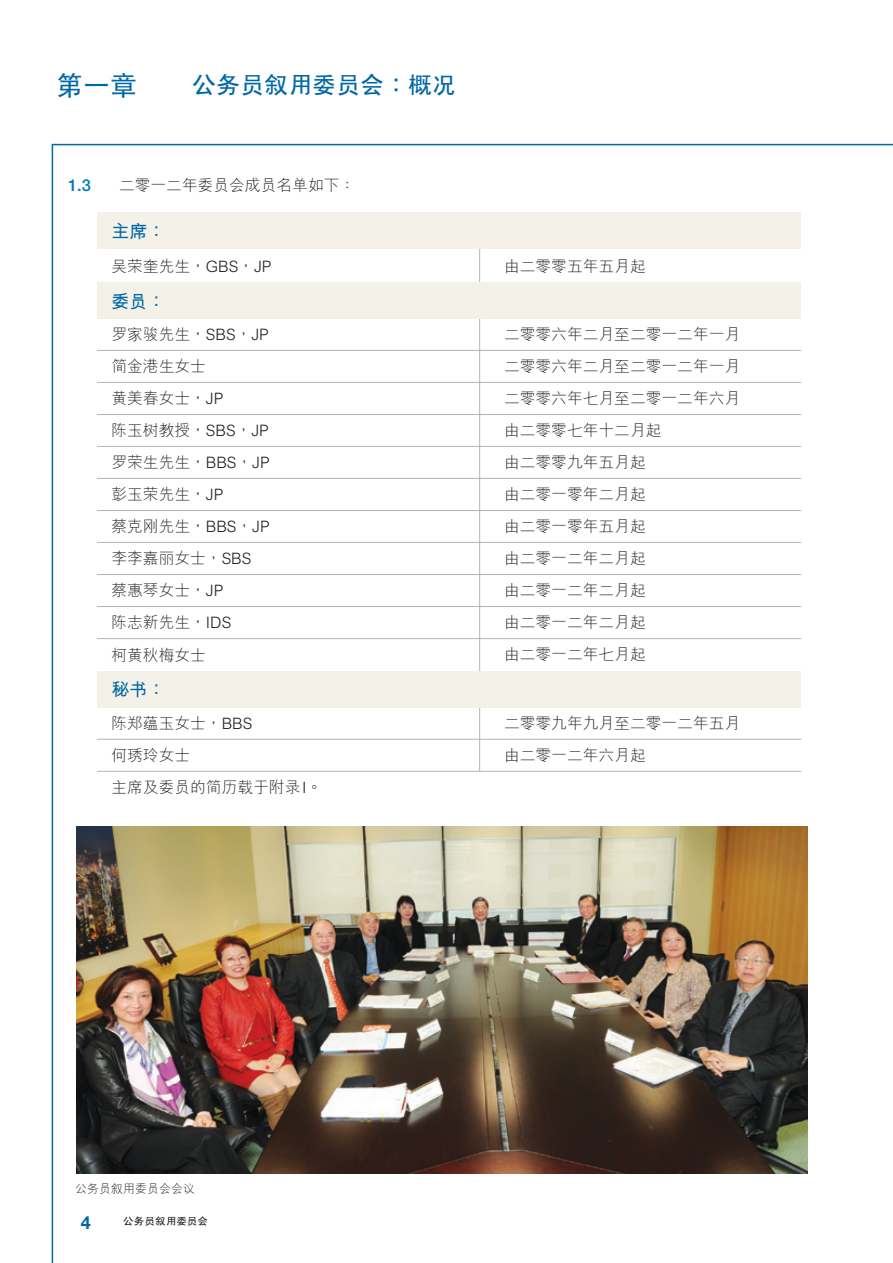
<style>
.page{position:relative;width:893px;height:1263px;background:#fff}
.page>*{position:absolute;margin:0;border:0;box-sizing:border-box;transform-origin:0 0}
.t1{font:700 27px "C Hei 2 HKS";color:#0068a6}
.t2{font:700 24px "C Hei 2 HKS";color:#0068a6}
.t3{font:700 18px "M Hei HKS";color:#0068a6}
.t4{font:700 18px "Helvetica Neue";color:#0068a6}
.t5{font:500 16.5px "Helvetica Neue";color:#007cb4}
.t6{font:300 15.75px/32px "M Hei HKS";color:#231f20}
.t7{font:300 12px "M Hei HKS";color:#231f20}
.t8{font:700 10.2px "C Hei 2 HKS";letter-spacing:.01em;color:#231f20}
</style>
<div class="page">
<img style="left:77px;top:826px;width:731px;height:348px">
<hr style="left:479px;top:246px;width:1px;height:525px;background:#b2b4b6">
<hr style="left:97px;top:350px;width:704px;height:1px;background:#b2b4b6">
<hr style="left:97px;top:638px;width:704px;height:1px;background:#b2b4b6">
<hr style="left:97px;top:771px;width:704px;height:1px;background:#b2b4b6">
<hr style="left:97px;top:382px;width:704px;height:1px;background:#b2b4b6">
<hr style="left:97px;top:414px;width:704px;height:1px;background:#b2b4b6">
<hr style="left:97px;top:446px;width:704px;height:1px;background:#b2b4b6">
<hr style="left:97px;top:478px;width:704px;height:1px;background:#b2b4b6">
<hr style="left:97px;top:510px;width:704px;height:1px;background:#b2b4b6">
<hr style="left:97px;top:542px;width:704px;height:1px;background:#b2b4b6">
<hr style="left:97px;top:574px;width:704px;height:1px;background:#b2b4b6">
<hr style="left:97px;top:606px;width:704px;height:1px;background:#b2b4b6">
<hr style="left:97px;top:739px;width:704px;height:1px;background:#b2b4b6">
<div style="left:97px;top:213px;width:703px;height:36px;background:#f3f1e8"></div>
<div style="left:97px;top:282px;width:703px;height:36px;background:#f3f1e8"></div>
<div style="left:97px;top:671px;width:703px;height:36px;background:#f3f1e8"></div>
<hr style="left:52px;top:144px;width:1px;height:1119px;background:#0068a6">
<hr style="left:52px;top:144px;width:841px;height:1px;background:#0068a6">
<h1 class="t1" style="left:56px;top:66px;width:82px">第一章</h1>
<h2 class="t2" style="left:192px;top:67px;width:265px">公務員敍用委員會：概況</h2>
<p class="t5" style="left:68px;top:176px;width:24px">1.3</p>
<p class="t6" style="left:119px;top:169px;width:238px">二零一二年委員會成員名單如下：</p>
<p class="t3" style="left:111px;top:218px;width:55px">主席：</p>
<p class="t6" style="left:111px;top:249px;width:162px">吳榮奎先生，GBS，JP</p>
<p class="t3" style="left:111px;top:288px;width:55px">委員：</p>
<p class="t6" style="left:111px;top:318px;width:160px">羅家駿先生，SBS，JP簡金港生女士<br>黃美春女士，JP<br>陳玉樹教授，SBS，JP羅榮生先生，BBS，JP彭玉榮先生，JP<br>蔡克剛先生，BBS，JP李李嘉麗女士，SBS蔡惠琴女士，JP<br>陳志新先生，IDS<br>柯黃秋梅女士</p>
<p class="t3" style="left:111px;top:676px;width:55px">秘書：</p>
<p class="t6" style="left:111px;top:707px;width:212px">陳鄭蘊玉女士，BBS<br>何琇玲女士<br>主席及委員的簡歷載於附錄I。</p>
<p class="t6" style="left:504px;top:249px;width:143px">由二零零五年五月起</p>
<p class="t6" style="left:504px;top:318px;width:238px">二零零六年二月至二零一二年一月二零零六年二月至二零一二年一月二零零六年七月至二零一二年六月由二零零七年十二月起<br>由二零零九年五月起<br>由二零一零年二月起<br>由二零一零年五月起<br>由二零一二年二月起<br>由二零一二年二月起<br>由二零一二年二月起<br>由二零一二年七月起</p>
<p class="t6" style="left:504px;top:706px;width:238px">二零零九年九月至二零一二年五月由二零一二年六月起</p>
<p class="t7" style="left:75px;top:1180px;width:122px">公務員敍用委員會會議</p>
<p class="t4" style="left:81px;top:1211px;width:12px">4</p>
<p class="t8" style="left:123px;top:1214px;width:86px">公務員敍用委員會</p>
</div>
